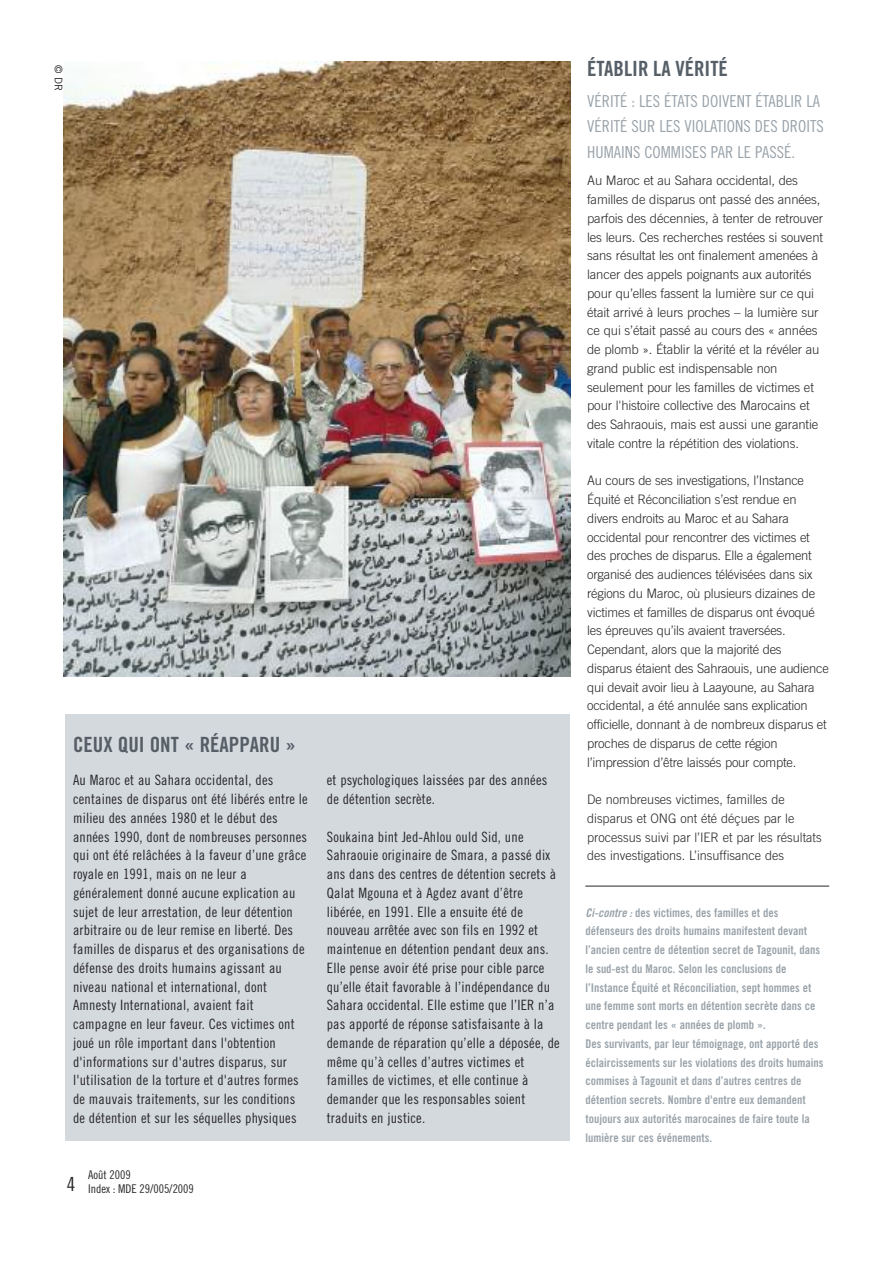
<style>
.page{position:relative;width:893px;height:1263px;background:#fff}
.page>*{position:absolute;margin:0;border:0;box-sizing:border-box;transform-origin:0 0}
.t1{font:21px "Amnesty Trade Gothic Bd Cn 20 OTF";color:#565f67}
.t2{font:16.5px/25.5px "Amnesty Trade Gothic Cn 18";color:#9aa3aa}
.t3{font:14.25px/18.8px "Amnesty Trade Gothic Cn 18";letter-spacing:.015em;color:#272627}
.t4{font:300 13.05px/18.8px "Amnesty Trade Gothic";letter-spacing:-.01em;color:#272627}
.t5{font:12px/18.8px "Amnesty Trade Gothic Bd Cn 20 OTF";color:#9aa3aa}
.t6{font:12px/13.5px "Trade Gothic LT Std Cn 18";color:#272627}
.t7{font:10.5px "Amnesty Trade Gothic";color:#272627}
.s1{font-family:"Amnesty Trade Gothic Bd Cn 20 Ob"}
</style>
<div class="page">
<div style="left:66px;top:714px;width:504px;height:427px;background:#d4d9de"></div>
<hr style="left:585px;top:886px;width:244px;height:1px;background:#272627">
<img style="left:64px;top:61px;width:506px;height:615px">
<p class="t7" style="left:65px;top:65px;width:27px;rotate:90deg">© DR</p>
<h1 class="t1" style="left:73px;top:732px;width:224px">CEUX QUI ONT « RÉAPPARU »</h1>
<p class="t3" style="left:73px;top:771px;width:236px">Au Maroc et au Sahara occidental, des centaines de disparus ont été libérés entre le milieu des années 1980 et le début des années 1990, dont de nombreuses personnes qui ont été relâchées à la faveur d’une grâce royale en 1991, mais on ne leur a généralement donné aucune explication au sujet de leur arrestation, de leur détention arbitraire ou de leur remise en liberté. Des familles de disparus et des organisations de défense des droits humains agissant au niveau national et international, dont Amnesty International, avaient fait campagne en leur faveur. Ces victimes ont joué un rôle important dans l'obtention d'informations sur d'autres disparus, sur l'utilisation de la torture et d'autres formes de mauvais traitements, sur les conditions de détention et sur les séquelles physiques</p>
<p class="t3" style="left:327px;top:771px;width:222px">et psychologiques laissées par des années de détention secrète.</p>
<p class="t3" style="left:327px;top:827px;width:235px">Soukaina bint Jed-Ahlou ould Sid, une Sahraouie originaire de Smara, a passé dix ans dans des centres de détention secrets à Qalat Mgouna et à Agdez avant d’être libérée, en 1991. Elle a ensuite été de nouveau arrêtée avec son fils en 1992 et maintenue en détention pendant deux ans.<br>Elle pense avoir été prise pour cible parce qu’elle était favorable à l’indépendance du Sahara occidental. Elle estime que l’IER n’a pas apporté de réponse satisfaisante à la demande de réparation qu’elle a déposée, de même qu’à celles d’autres victimes et familles de victimes, et elle continue à demander que les responsables soient traduits en justice.</p>
<p class="t6" style="left:67px;top:1169px;width:129px;text-indent:21px">Août 2009<br><sup>4</sup> Index : MDE 29/005/2009</p>
<h1 class="t1" style="left:587px;top:56px;width:142px">ÉTABLIR LA VÉRITÉ</h1>
<p class="t2" style="left:587px;top:88px;width:238px">VÉRITÉ : LES ÉTATS DOIVENT ÉTABLIR LA<br>VÉRITÉ SUR LES VIOLATIONS DES DROITS<br>HUMAINS COMMISES PAR LE PASSÉ.</p>
<p class="t4" style="left:587px;top:171px;width:237px">Au Maroc et au Sahara occidental, des familles de disparus ont passé des années, parfois des décennies, à tenter de retrouver les leurs. Ces recherches restées si souvent sans résultat les ont finalement amenées à lancer des appels poignants aux autorités pour qu’elles fassent la lumière sur ce qui était arrivé à leurs proches – la lumière sur ce qui s’était passé au cours des « années de plomb ». Établir la vérité et la révéler au grand public est indispensable non seulement pour les familles de victimes et pour l'histoire collective des Marocains et des Sahraouis, mais est aussi une garantie vitale contre la répétition des violations.</p>
<p class="t4" style="left:587px;top:471px;width:243px">Au cours de ses investigations, l’Instance Équité et Réconciliation s’est rendue en divers endroits au Maroc et au Sahara occidental pour rencontrer des victimes et des proches de disparus. Elle a également organisé des audiences télévisées dans six régions du Maroc, où plusieurs dizaines de victimes et familles de disparus ont évoqué les épreuves qu’ils avaient traversées.<br>Cependant, alors que la majorité des disparus étaient des Sahraouis, une audience qui devait avoir lieu à Laayoune, au Sahara occidental, a été annulée sans explication officielle, donnant à de nombreux disparus et proches de disparus de cette région l’impression d’être laissés pour compte.</p>
<p class="t4" style="left:587px;top:790px;width:236px">De nombreuses victimes, familles de disparus et ONG ont été déçues par le processus suivi par l’IER et par les résultats des investigations. L’insuffisance des</p>
<p class="t5" style="left:585px;top:903px;width:240px"><span class="s1">Ci-contre :</span> des victimes, des familles et des défenseurs des droits humains manifestent devant l’ancien centre de détention secret de Tagounit, dans le sud-est du Maroc. Selon les conclusions de l’Instance Équité et Réconciliation, sept hommes et une femme sont morts en détention secrète dans ce centre pendant les « années de plomb ».<br>Des survivants, par leur témoignage, ont apporté des éclaircissements sur les violations des droits humains commises à Tagounit et dans d’autres centres de détention secrets. Nombre d'entre eux demandent toujours aux autorités marocaines de faire toute la lumière sur ces événements.</p>
</div>
